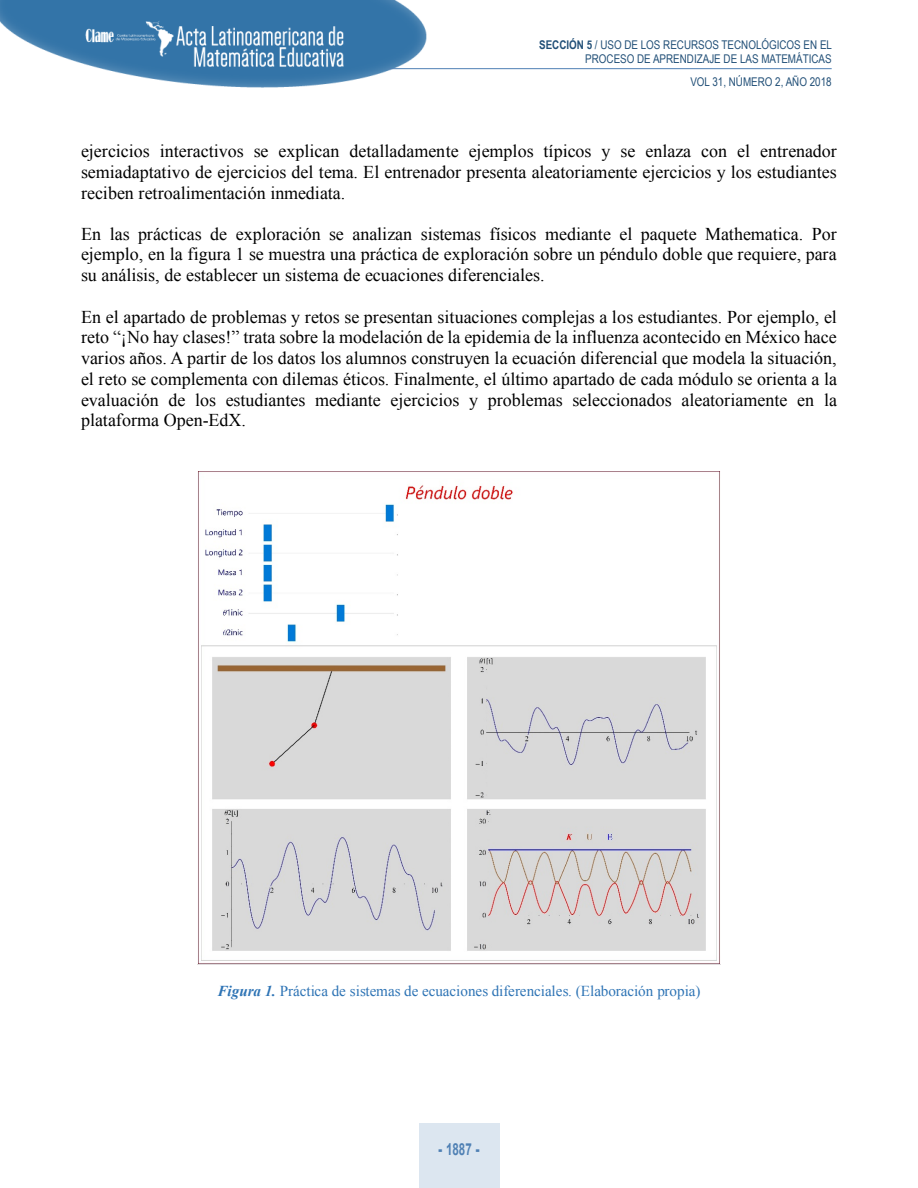
<style>
.page{position:relative;width:918px;height:1188px;background:#fff}
.page>*{position:absolute;margin:0;border:0;box-sizing:border-box;transform-origin:0 0}
.t1{font:18px/20.7px "Times New Roman";color:#000;text-align:justify}
.t2{font:700 16.5px "Arial";color:#4f80b4;scale:.7 1}
.t3{font:15.15px "Times New Roman";color:#2e74b5}
.t4{font:12px/14.4px "Arial Narrow";color:#214f77;text-align:right}
.t5{font:11.85px "Arial Narrow";color:#1f4e79}
.s1{font-weight:700}
.s2{font-weight:700;font-style:italic}
.s3{font-weight:900}
</style>
<div class="page">
<img style="left:0;top:0;width:435px;height:88px">
<hr style="left:389px;top:68px;width:443px;height:1px;background:#4f80b4">
<div style="left:419px;top:1123px;width:80px;height:65px;background:#dce6f0"></div>
<img style="left:197px;top:472px;width:524px;height:493px">
<p class="t4" style="left:539px;top:37px;width:294px"><span class="s1">SECCIÓN 5</span> / USO DE LOS RECURSOS TECNOLÓGICOS EN EL<br>PROCESO DE APRENDIZAJE DE LAS MATEMÁTICAS</p>
<p class="t4" style="left:690px;top:75px;width:143px">VOL 31, NÚMERO 2, AÑO 2018</p>
<p class="t5" style="left:525px;top:59px;width:306px"><span class="s1">CAPITULO 1 /</span> ANÁLISIS DEL DISCURSO MATEMÁTICO ESCOLAR</p>
<p class="t1" style="left:81px;top:141px;width:757px">ejercicios interactivos se explican detalladamente ejemplos típicos y se enlaza con el entrenador semiadaptativo de ejercicios del tema. El entrenador presenta aleatoriamente ejercicios y los estudiantes reciben retroalimentación inmediata.</p>
<p class="t1" style="left:81px;top:223px;width:757px">En las prácticas de exploración se analizan sistemas físicos mediante el paquete Mathematica. Por ejemplo, en la figura 1 se muestra una práctica de exploración sobre un péndulo doble que requiere, para su análisis, de establecer un sistema de ecuaciones diferenciales.</p>
<p class="t1" style="left:81px;top:306px;width:758px">En el apartado de problemas y retos se presentan situaciones complejas a los estudiantes. Por ejemplo, el reto “¡No hay clases!” trata sobre la modelación de la epidemia de la influenza acontecido en México hace varios años. A partir de los datos los alumnos construyen la ecuación diferencial que modela la situación, el reto se complementa con dilemas éticos. Finalmente, el último apartado de cada módulo se orienta a la evaluación de los estudiantes mediante ejercicios y problemas seleccionados aleatoriamente en la plataforma Open-EdX.</p>
<p class="t3" style="left:217px;top:982px;width:485px"><span class="s2">Figura 1.</span> Práctica de sistemas de ecuaciones diferenciales. (Elaboración propia)</p>
<p class="t2" style="left:438px;top:1140px;width:60px"><span class="s3">-</span> 1887 <span class="s3">-</span></p>
</div>
